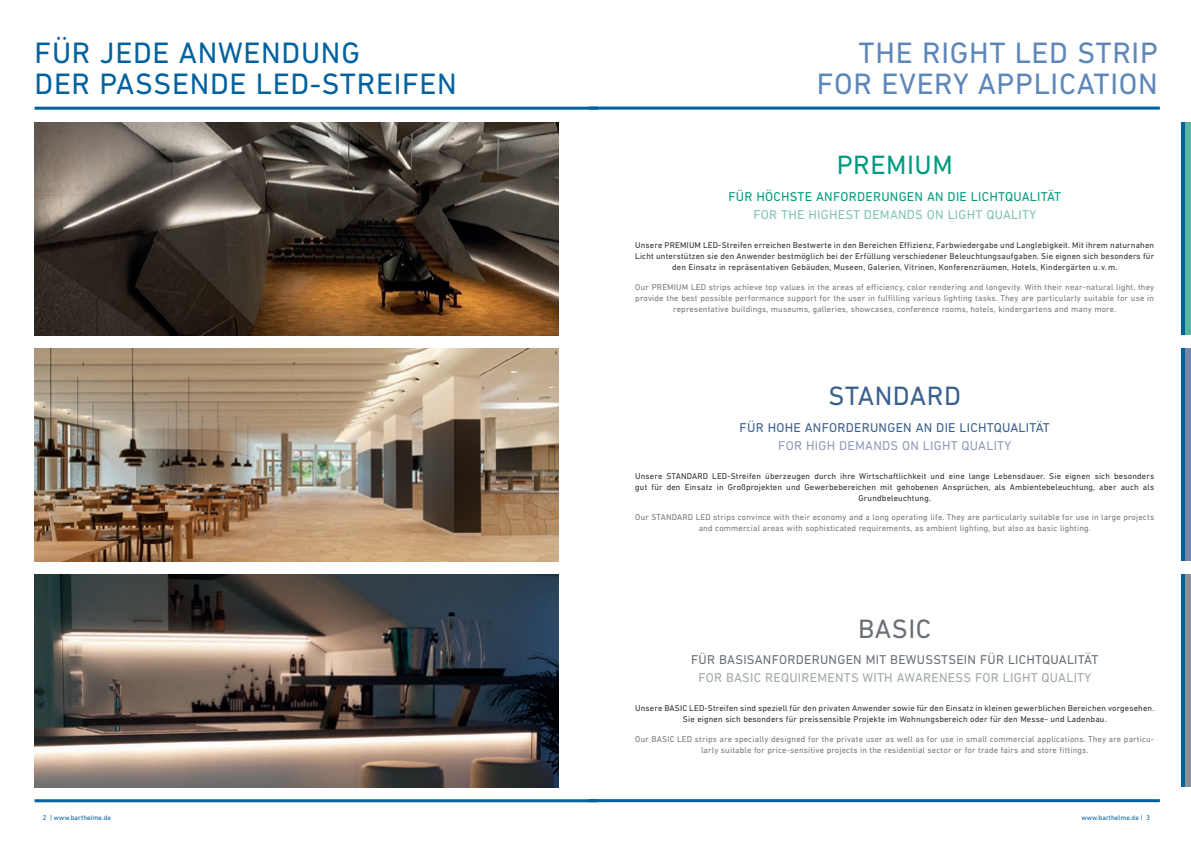
<style>
.page{position:relative;width:1191px;height:842px;background:#fff}
.page>*{position:absolute;margin:0;border:0;box-sizing:border-box;transform-origin:0 0}
.t1{font:30px/31px "DIN Next LT Pro";letter-spacing:.025em;color:#01619e}
.t2{font:30px/31px "DIN Next LT Pro";letter-spacing:.025em;color:#5d86b9;text-align:right}
.t3{font:27px "DIN Next LT Pro";letter-spacing:.02em;color:#3a608c}
.t4{font:27px "DIN Next LT Pro";letter-spacing:.02em;color:#009b7f}
.t5{font:27px "DIN Next LT Pro";letter-spacing:.02em;color:#6a7076}
.t6{font:13px "DIN Next LT Pro";letter-spacing:.02em;color:#6a7076}
.t7{font:13px "DIN Next LT Pro";letter-spacing:.02em;color:#a2a8aa}
.t8{font:13px "DIN Next LT Pro";letter-spacing:.02em;color:#009b7f}
.t9{font:13px "DIN Next LT Pro";letter-spacing:.02em;color:#3a608c}
.t10{font:13px "DIN Next LT Pro";letter-spacing:.02em;color:#81c4b6}
.t11{font:13px "DIN Next LT Pro";letter-spacing:.02em;color:#919db9}
.t12{font:8.5px/11px "DIN Next LT Pro";letter-spacing:.02em;color:#312f30;text-align:center}
.t13{font:8.5px/11px "DIN Next LT Pro";letter-spacing:.02em;color:#76787b;text-align:center}
.t14{font:7px "DIN Next LT Pro";color:#01619e}
</style>
<div class="page">
<hr style="left:35px;top:799px;width:562px;height:3px;background:#01619e">
<img style="left:35px;top:122px;width:523px;height:213px">
<img style="left:35px;top:348px;width:523px;height:213px">
<hr style="left:35px;top:107px;width:562px;height:3px;background:#01619e">
<img style="left:35px;top:575px;width:523px;height:212px">
<hr style="left:590px;top:799px;width:569px;height:3px;background:#01619e">
<hr style="left:590px;top:107px;width:569px;height:3px;background:#01619e">
<div style="left:1181px;top:122px;width:10px;height:213px;background:#01619e"></div>
<div style="left:1185px;top:122px;width:6px;height:213px;background:#59b6a3"></div>
<div style="left:1181px;top:348px;width:10px;height:213px;background:#01619e"></div>
<div style="left:1185px;top:348px;width:6px;height:213px;background:#7787a9"></div>
<div style="left:1181px;top:574px;width:10px;height:213px;background:#01619e"></div>
<div style="left:1185px;top:574px;width:6px;height:213px;background:#8b9094"></div>
<h1 class="t1" style="left:35px;top:37px;width:424px">FÜR JEDE ANWENDUNG<br>DER PASSENDE LED-STREIFEN</h1>
<p class="t14" style="left:43px;top:813px;width:70px">2 | www.barthelme.de</p>
<h1 class="t2" style="left:816px;top:37px;width:343px">THE RIGHT LED STRIP<br>FOR EVERY APPLICATION</h1>
<h2 class="t4" style="left:836px;top:150px;width:118px">PREMIUM</h2>
<h3 class="t8" style="left:728px;top:189px;width:334px">FÜR HÖCHSTE ANFORDERUNGEN AN DIE LICHTQUALITÄT</h3>
<h3 class="t10" style="left:753px;top:207px;width:284px">FOR THE HIGHEST DEMANDS ON LIGHT QUALITY</h3>
<p class="t12" style="left:635px;top:240px;width:520px">Unsere PREMIUM LED-Streifen erreichen Bestwerte in den Bereichen Effizienz, Farbwiedergabe und Langlebigkeit. Mit ihrem naturnahen<br>Licht unterstützen sie den Anwender bestmöglich bei der Erfüllung verschiedener Beleuchtungsaufgaben. Sie eignen sich besonders für den Einsatz in repräsentativen Gebäuden, Museen, Galerien, Vitrinen, Konferenzräumen, Hotels, Kindergärten u. v. m.</p>
<p class="t13" style="left:635px;top:281px;width:520px">Our PREMIUM LED strips achieve top values in the areas of efficiency, color rendering and longevity. With their near-natural light, they provide the best possible performance support for the user in fulfilling various lighting tasks. They are particularly suitable for use in representative buildings, museums, galleries, showcases, conference rooms, hotels, kindergartens and many more.</p>
<h2 class="t3" style="left:828px;top:380px;width:134px">STANDARD</h2>
<h3 class="t9" style="left:739px;top:420px;width:312px">FÜR HOHE ANFORDERUNGEN AN DIE LICHTQUALITÄT</h3>
<h3 class="t11" style="left:778px;top:438px;width:235px">FOR HIGH DEMANDS ON LIGHT QUALITY</h3>
<p class="t12" style="left:635px;top:470px;width:520px">Unsere STANDARD LED-Streifen überzeugen durch ihre Wirtschaftlichkeit und eine lange Lebensdauer. Sie eignen sich besonders gut für den Einsatz in Großprojekten und Gewerbebereichen mit gehobenen Ansprüchen, als Ambientebeleuchtung, aber auch als<br>Grundbeleuchtung.</p>
<p class="t13" style="left:635px;top:512px;width:520px">Our STANDARD LED strips convince with their economy and a long operating life. They are particularly suitable for use in large projects and commercial areas with sophisticated requirements, as ambient lighting, but also as basic lighting.</p>
<h2 class="t5" style="left:858px;top:613px;width:74px">BASIC</h2>
<h3 class="t6" style="left:691px;top:652px;width:409px">FÜR BASISANFORDERUNGEN MIT BEWUSSTSEIN FÜR LICHTQUALITÄT</h3>
<h3 class="t7" style="left:698px;top:670px;width:394px">FOR BASIC REQUIREMENTS WITH AWARENESS FOR LIGHT QUALITY</h3>
<p class="t12" style="left:635px;top:703px;width:520px">Unsere BASIC LED-Streifen sind speziell für den privaten Anwender sowie für den Einsatz in kleinen gewerblichen Bereichen vorgesehen.<br>Sie eignen sich besonders für preissensible Projekte im Wohnungsbereich oder für den Messe- und Ladenbau.</p>
<p class="t13" style="left:635px;top:733px;width:520px">Our BASIC LED strips are specially designed for the private user as well as for use in small commercial applications. They are particu&shy;larly suitable for price-sensitive projects in the residential sector or for trade fairs and store fittings.</p>
<p class="t14" style="left:1081px;top:813px;width:70px">www.barthelme.de | 3</p>
</div>
